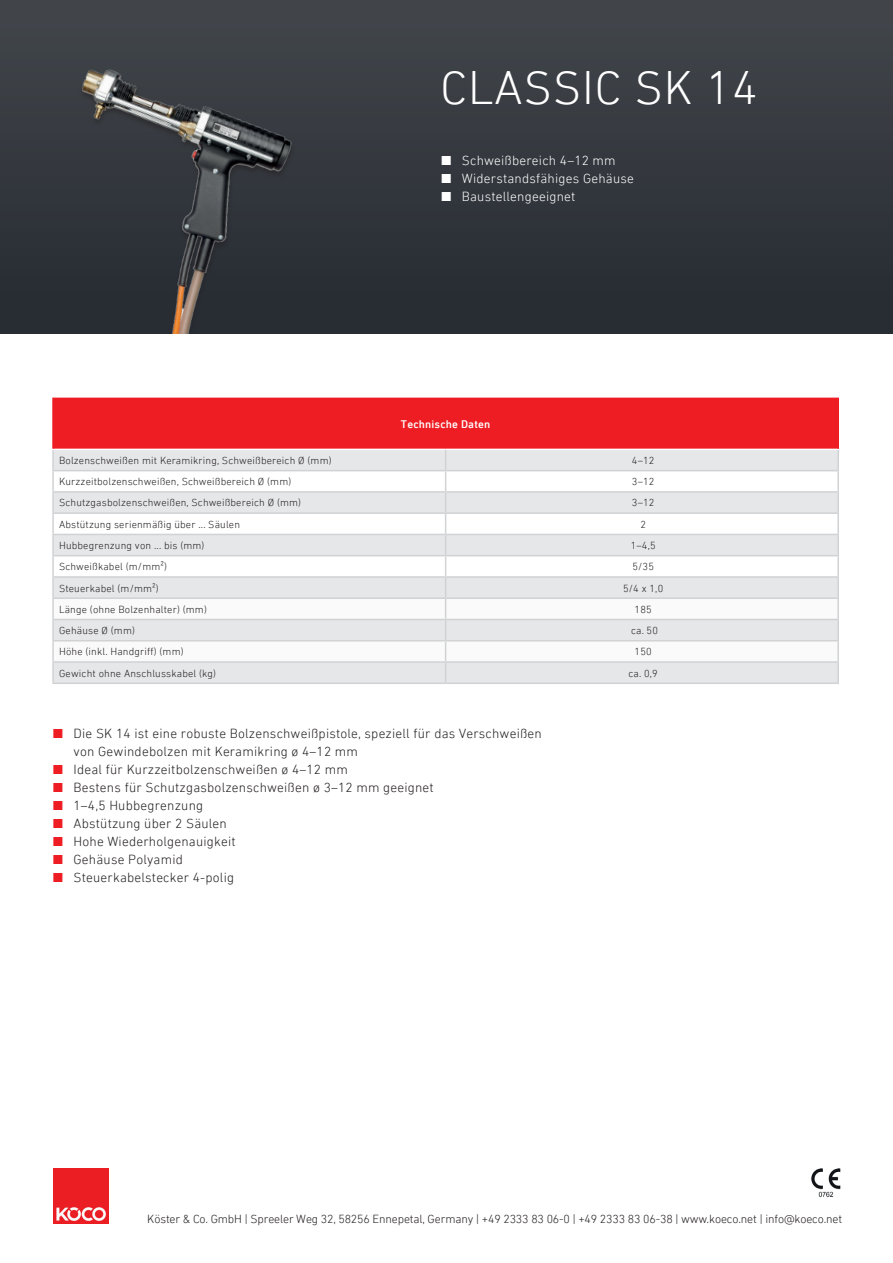
<style>
.page{position:relative;width:893px;height:1263px;background:#fff}
.page>*{position:absolute;margin:0;border:0;box-sizing:border-box;transform-origin:0 0}
.t1{font:300 48px "DIN Next LT Pro";letter-spacing:.015em;color:#fff}
.t2{font:300 13.5px/18px "DIN Next LT Pro";letter-spacing:.015em;color:#231f20}
.t3{font:300 13.5px "DIN Next LT Pro";letter-spacing:.015em;color:#fff}
.t4{font:300 12px "DIN Next LT Pro";letter-spacing:-.01em;color:#231f20}
.t5{font:500 11.25px "DIN Next LT Pro";letter-spacing:.015em;color:#fff}
.t6{font:300 10.5px "DIN Next LT Pro";letter-spacing:.015em;color:#231f20}
.s1{font-family:"Arial";font-weight:400;font-size:19.5px}
.s2{font-family:"Arial";font-weight:400;font-size:19.5px;color:#ee1d23}
</style>
<div class="page">
<div style="left:0;top:0;width:893px;height:353px;background:linear-gradient(to bottom,#42464b,#242930)"></div>
<img style="left:54px;top:1168px;width:54px;height:55px">
<img style="left:54px;top:54px;width:255px;height:280px">
<div style="left:53px;top:398px;width:785px;height:51px;background:#ee1d23"></div>
<svg style="left:54px;top:450px;width:783px;height:232px;fill:#e6e7e9"></svg>
<svg style="left:54px;top:599px;width:783px;height:62px"></svg>
<hr style="left:52px;top:556px;width:2px;height:20px;background:#d1d2d4">
<svg style="left:52px;top:578px;width:2px;height:19px"></svg>
<hr style="left:837px;top:556px;width:2px;height:20px;background:#d1d2d4">
<svg style="left:837px;top:578px;width:2px;height:19px"></svg>
<svg style="left:52px;top:663px;width:2px;height:19px"></svg>
<svg style="left:837px;top:663px;width:2px;height:19px"></svg>
<hr style="left:52px;top:682px;width:394px;height:2px;background:#d1d2d4">
<hr style="left:446px;top:682px;width:393px;height:2px;background:#d1d2d4">
<hr style="left:52px;top:450px;width:2px;height:20px;background:#d1d2d4">
<hr style="left:837px;top:450px;width:2px;height:20px;background:#d1d2d4">
<hr style="left:52px;top:470px;width:394px;height:1px;background:#d1d2d4">
<hr style="left:52px;top:471px;width:2px;height:20px;background:#d1d2d4">
<hr style="left:446px;top:470px;width:393px;height:1px;background:#d1d2d4">
<hr style="left:837px;top:471px;width:2px;height:20px;background:#d1d2d4">
<hr style="left:52px;top:491px;width:394px;height:2px;background:#d1d2d4">
<svg style="left:52px;top:493px;width:2px;height:19px"></svg>
<hr style="left:446px;top:491px;width:393px;height:2px;background:#d1d2d4">
<svg style="left:837px;top:493px;width:2px;height:19px"></svg>
<hr style="left:52px;top:512px;width:394px;height:2px;background:#d1d2d4">
<hr style="left:52px;top:514px;width:2px;height:20px;background:#d1d2d4">
<hr style="left:446px;top:512px;width:393px;height:2px;background:#d1d2d4">
<hr style="left:837px;top:514px;width:2px;height:20px;background:#d1d2d4">
<hr style="left:52px;top:555px;width:394px;height:1px;background:#d1d2d4">
<hr style="left:446px;top:555px;width:393px;height:1px;background:#d1d2d4">
<hr style="left:52px;top:576px;width:394px;height:2px;background:#d1d2d4">
<hr style="left:446px;top:576px;width:393px;height:2px;background:#d1d2d4">
<hr style="left:52px;top:597px;width:394px;height:2px;background:#d1d2d4">
<hr style="left:52px;top:599px;width:2px;height:20px;background:#d1d2d4">
<hr style="left:446px;top:597px;width:393px;height:2px;background:#d1d2d4">
<hr style="left:837px;top:599px;width:2px;height:20px;background:#d1d2d4">
<hr style="left:52px;top:641px;width:2px;height:20px;background:#d1d2d4">
<hr style="left:52px;top:661px;width:394px;height:2px;background:#d1d2d4">
<hr style="left:837px;top:641px;width:2px;height:20px;background:#d1d2d4">
<hr style="left:446px;top:661px;width:393px;height:2px;background:#d1d2d4">
<hr style="left:52px;top:620px;width:2px;height:20px;background:#d1d2d4">
<hr style="left:52px;top:619px;width:394px;height:1px;background:#d1d2d4">
<hr style="left:446px;top:619px;width:393px;height:1px;background:#d1d2d4">
<hr style="left:837px;top:620px;width:2px;height:20px;background:#d1d2d4">
<hr style="left:52px;top:640px;width:394px;height:1px;background:#d1d2d4">
<hr style="left:446px;top:640px;width:393px;height:1px;background:#d1d2d4">
<hr style="left:52px;top:535px;width:2px;height:20px;background:#d1d2d4">
<hr style="left:52px;top:534px;width:394px;height:1px;background:#d1d2d4">
<hr style="left:446px;top:534px;width:393px;height:1px;background:#d1d2d4">
<svg style="left:445px;top:450px;width:1px;height:232px"></svg>
<hr style="left:837px;top:535px;width:2px;height:20px;background:#d1d2d4">
<hr style="left:52px;top:398px;width:394px;height:1px;background:#ee1d23">
<hr style="left:52px;top:399px;width:2px;height:50px;background:#ee1d23">
<hr style="left:446px;top:398px;width:393px;height:1px;background:#ee1d23">
<hr style="left:837px;top:399px;width:2px;height:50px;background:#ee1d23">
<img style="left:811px;top:1168px;width:30px;height:29px">
<div style="left:0;top:334px;width:893px;height:31px;background:#fff"></div>
<h1 class="t1" style="left:441px;top:60px;width:318px">CLASSIC SK 14</h1>
<p class="t3" style="left:441px;top:153px;width:177px"><span class="s1">■</span> Schweißbereich 4–12 mm</p>
<p class="t3" style="left:441px;top:171px;width:195px"><span class="s1">■</span> Widerstandsfähiges Gehäuse</p>
<p class="t3" style="left:441px;top:189px;width:136px"><span class="s1">■</span> Baustellengeeignet</p>
<p class="t5" style="left:401px;top:418px;width:91px">Technische Daten</p>
<p class="t6" style="left:59px;top:454px;width:274px">Bolzenschweißen mit Keramikring, Schweißbereich Ø (mm)</p>
<p class="t6" style="left:632px;top:454px;width:24px">4–12</p>
<p class="t6" style="left:59px;top:476px;width:234px">Kurzzeitbolzenschweißen, Schweißbereich Ø (mm)</p>
<p class="t6" style="left:632px;top:476px;width:24px">3–12</p>
<p class="t6" style="left:59px;top:497px;width:244px">Schutzgasbolzenschweißen, Schweißbereich Ø (mm)</p>
<p class="t6" style="left:632px;top:497px;width:24px">3–12</p>
<p class="t6" style="left:59px;top:518px;width:182px">Abstützung serienmäßig über ... Säulen</p>
<p class="t6" style="left:640px;top:518px;width:7px">2</p>
<p class="t6" style="left:59px;top:539px;width:147px">Hubbegrenzung von ... bis (mm)</p>
<p class="t6" style="left:631px;top:539px;width:26px">1–4,5</p>
<p class="t6" style="left:59px;top:561px;width:110px">Schweißkabel (m/mm²)</p>
<p class="t6" style="left:632px;top:561px;width:23px">5/35</p>
<p class="t6" style="left:59px;top:582px;width:101px">Steuerkabel (m/mm²)</p>
<p class="t6" style="left:623px;top:582px;width:42px">5/4 x 1,0</p>
<p class="t6" style="left:59px;top:603px;width:149px">Länge (ohne Bolzenhalter) (mm)</p>
<p class="t6" style="left:635px;top:603px;width:19px">185</p>
<p class="t6" style="left:59px;top:624px;width:77px">Gehäuse Ø (mm)</p>
<p class="t6" style="left:631px;top:624px;width:28px">ca. 50</p>
<p class="t6" style="left:59px;top:646px;width:126px">Höhe (inkl. Handgriff) (mm)</p>
<p class="t6" style="left:635px;top:646px;width:19px">150</p>
<p class="t6" style="left:59px;top:667px;width:159px">Gewicht ohne Anschlusskabel (kg)</p>
<p class="t6" style="left:629px;top:667px;width:31px">ca. 0,9</p>
<p class="t2" style="left:74px;top:724px;width:470px;text-indent:-21px"><span class="s2">■</span> Die SK 14 ist eine robuste Bolzenschweißpistole, speziell für das Verschweißen von Gewindebolzen mit Keramikring ø 4–12 mm</p>
<p class="t2" style="left:52px;top:760px;width:297px"><span class="s2">■</span> Ideal für Kurzzeitbolzenschweißen ø 4–12 mm</p>
<p class="t2" style="left:52px;top:778px;width:383px"><span class="s2">■</span> Bestens für Schutzgasbolzenschweißen ø 3–12 mm geeignet</p>
<p class="t2" style="left:52px;top:796px;width:152px"><span class="s2">■</span> 1–4,5 Hubbegrenzung</p>
<p class="t2" style="left:52px;top:814px;width:176px"><span class="s2">■</span> Abstützung über 2 Säulen</p>
<p class="t2" style="left:52px;top:832px;width:185px"><span class="s2">■</span> Hohe Wiederholgenauigkeit</p>
<p class="t2" style="left:52px;top:850px;width:132px"><span class="s2">■</span> Gehäuse Polyamid</p>
<p class="t2" style="left:52px;top:868px;width:183px"><span class="s2">■</span> Steuerkabelstecker 4-polig</p>
<p class="t4" style="left:147px;top:1212px;width:696px">Köster &amp; Co. GmbH | Spreeler Weg 32, 58256 Ennepetal, Germany | +49 2333 83 06-0 | +49 2333 83 06-38 | www.koeco.net | info@koeco.net</p>
</div>
